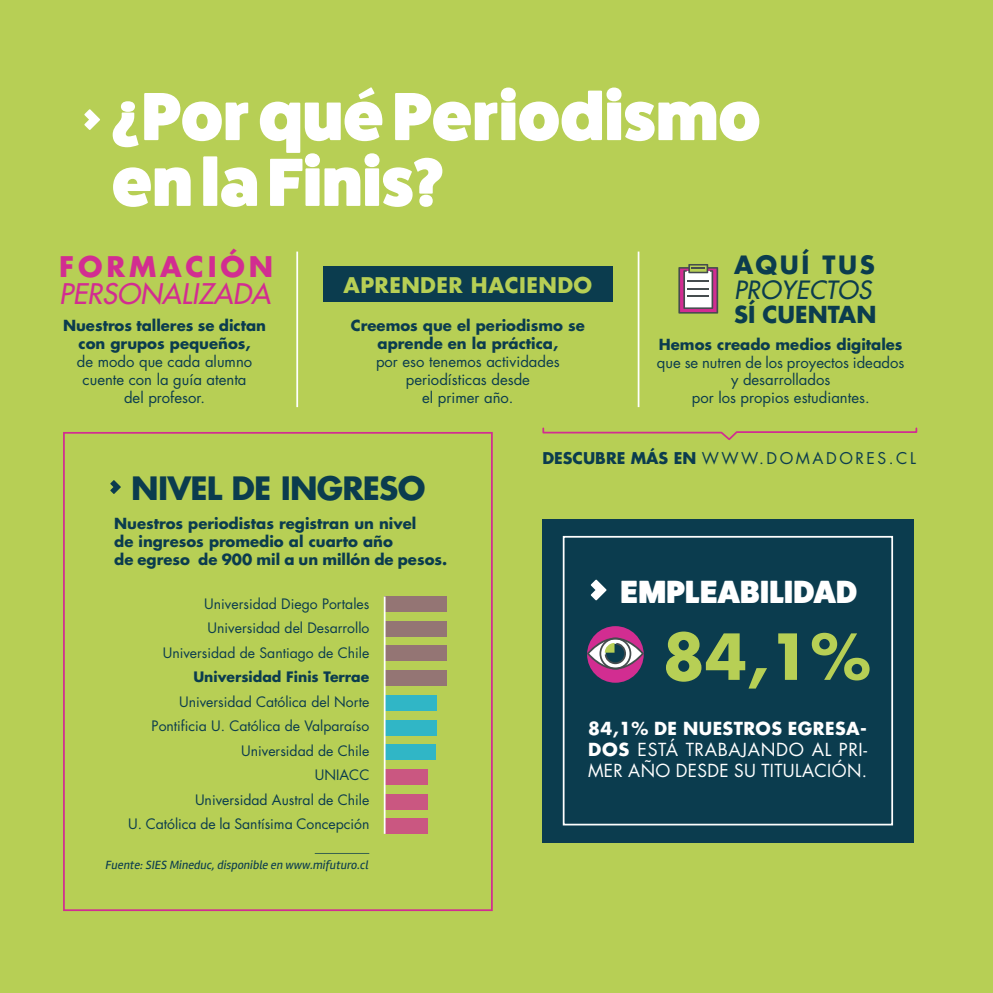
<style>
.page{position:relative;width:993px;height:993px;background:#fff}
.page>*{position:absolute;margin:0;border:0;box-sizing:border-box;transform-origin:0 0}
.t1{font:68.25px/65.8px "Fat Frank Free";color:#fff}
.t2{font:700 61.6px "Futura Std";color:#b7cf55}
.t3{font:32.2px "Fat Frank Free";letter-spacing:.01em;color:#fff}
.t4{font:700 31.32px "Futura Std";letter-spacing:-.025em;color:#0b3c4e}
.t5{font:italic 500 27.65px "Futura Std";color:#d22d91}
.t6{font:700 27.65px "Futura Std";letter-spacing:.14em;color:#d22d91}
.t7{font:italic 500 24.5px "Futura Std";letter-spacing:.02em;color:#0b3c4e}
.t8{font:700 24.5px "Futura Std";letter-spacing:.1em;color:#0b3c4e}
.t9{font:700 22.75px "Futura Std";color:#0b3c4e}
.t10{font:700 21px "Futura Std";letter-spacing:.02em;color:#b7cf55}
.t11{font:17.5px/21px "Futura Std";letter-spacing:.025em;color:#fff;text-align:justify}
.t12{font:15.75px "Futura Std";letter-spacing:.16em;color:#0b3c4e}
.t13{font:700 14.88px/17.8px "Futura Std";color:#0b3c4e;text-align:center}
.t14{font:14.88px/17.8px "Futura Std";color:#0b3c4e;text-align:center}
.t15{font:14px/24.5px "Futura Std";color:#0b3c4e;text-align:right}
.t16{font:700 14px "Futura Std";color:#0b3c4e}
.t17{font:italic 12.25px "Rambla";color:#0b3c4e}
.s1{font-weight:700}
</style>
<div class="page">
<div style="left:0;top:0;width:992px;height:992px;background:#b7cf55"></div>
<div style="left:384px;top:596px;width:63px;height:15px;background:#947574"></div>
<div style="left:384px;top:621px;width:63px;height:15px;background:#947574"></div>
<div style="left:384px;top:645px;width:63px;height:16px;background:#947574"></div>
<div style="left:384px;top:670px;width:63px;height:15px;background:#947574"></div>
<div style="left:384px;top:695px;width:52px;height:15px;background:#30b6c6"></div>
<div style="left:384px;top:719px;width:52px;height:16px;background:#30b6c6"></div>
<div style="left:384px;top:744px;width:51px;height:15px;background:#30b6c6"></div>
<div style="left:384px;top:769px;width:43px;height:15px;background:#ca5781"></div>
<div style="left:384px;top:818px;width:43px;height:15px;background:#ca5781"></div>
<div style="left:384px;top:793px;width:43px;height:16px;background:#ca5781"></div>
<hr style="left:315px;top:852px;width:54px;height:1px;background:#0b3c4e">
<svg style="left:84px;top:101px;width:55px;height:46px"></svg>
<svg style="left:358px;top:87px;width:16px;height:12px"></svg>
<hr style="left:296px;top:251px;width:2px;height:156px;background:#fff">
<hr style="left:637px;top:251px;width:2px;height:156px;background:#fff">
<div style="left:323px;top:266px;width:289px;height:35px;background:#0b3c4e"></div>
<svg style="left:678px;top:264px;width:40px;height:49px;background:#b799a4"></svg>
<hr style="left:687px;top:295px;width:21px;height:2px;background:#454c4e">
<svg style="left:542px;top:427px;width:375px;height:14px"></svg>
<div style="left:542px;top:518px;width:371px;height:324px;background:#0b3c4e"></div>
<div style="left:562px;top:535px;width:330px;height:290px;border:2px solid #fff"></div>
<div style="left:63px;top:432px;width:429px;height:478px;border:2px solid #d22d91"></div>
<div style="left:587px;top:626px;width:56px;height:56px;background:#d22d91;border-radius:50%"></div>
<svg style="left:587px;top:637px;width:56px;height:32px"></svg>
<svg style="left:590px;top:579px;width:16px;height:21px"></svg>
<svg style="left:110px;top:480px;width:11px;height:14px"></svg>
<hr style="left:383px;top:596px;width:2px;height:237px;background:#fff">
<h1 class="t1" style="left:112px;top:88px;width:650px;text-indent:30px">Por que Periodismo en la Finis?</h1>
<h3 class="t6" style="left:59px;top:248px;width:215px">FORMACIÓN</h3>
<h3 class="t5" style="left:59px;top:276px;width:213px">PERSONALIZADA</h3>
<p class="t13" style="left:63px;top:316px;width:204px">Nuestros talleres se dictan con grupos pequeños,</p>
<p class="t14" style="left:77px;top:352px;width:177px">de modo que cada alumno cuente con la guía atenta del profesor.</p>
<h3 class="t10" style="left:343px;top:270px;width:250px">APRENDER HACIENDO</h3>
<p class="t13" style="left:351px;top:316px;width:235px">Creemos que el periodismo se aprende en la práctica,</p>
<p class="t14" style="left:376px;top:352px;width:185px">por eso tenemos actividades periodísticas desde<br>el primer año.</p>
<h3 class="t8" style="left:733px;top:248px;width:142px">AQUÍ TUS</h3>
<h3 class="t7" style="left:733px;top:274px;width:139px">PROYECTOS</h3>
<h3 class="t9" style="left:733px;top:299px;width:144px">SÍ CUENTAN</h3>
<p class="t13" style="left:658px;top:335px;width:245px">Hemos creado medios digitales</p>
<p class="t14" style="left:656px;top:353px;width:249px">que se nutren de los proyectos ideados y desarrollados<br>por los propios estudiantes.</p>
<p class="t12" style="left:542px;top:448px;width:375px"><span class="s1">DESCUBRE MÁS EN</span> WWW.DOMADORES.CL</p>
<h3 class="t4" style="left:131px;top:467px;width:295px">NIVEL DE INGRESO</h3>
<p class="t13" style="left:114px;top:514px;width:334px;text-align:left">Nuestros periodistas registran un nivel<br>de ingresos promedio al cuarto año<br>de egreso de 900 mil a un millón de pesos.</p>
<p class="t15" style="left:163px;top:591px;width:208px">Universidad Diego Portales<br>Universidad del Desarrollo<br>Universidad de Santiago de Chile</p>
<p class="t16" style="left:193px;top:667px;width:177px">Universidad Finis Terrae</p>
<p class="t15" style="left:128px;top:689px;width:243px">Universidad Católica del Norte<br>Pontificia U. Católica de Valparaíso<br>Universidad de Chile<br>UNIACC<br>Universidad Austral de Chile<br>U. Católica de la Santísima Concepción</p>
<p class="t17" style="left:106px;top:857px;width:264px">Fuente: SIES Mineduc, disponible en www.mifuturo.cl</p>
<h3 class="t3" style="left:620px;top:578px;width:238px">EMPLEABILIDAD</h3>
<h2 class="t2" style="left:662px;top:615px;width:209px">84,1%</h2>
<p class="t11" style="left:588px;top:717px;width:280px"><span class="s1">84,1% DE NUESTROS EGRESA-DOS</span> ESTÁ TRABAJANDO AL PRI-MER AÑO DESDE SU TITULACIÓN.</p>
</div>
